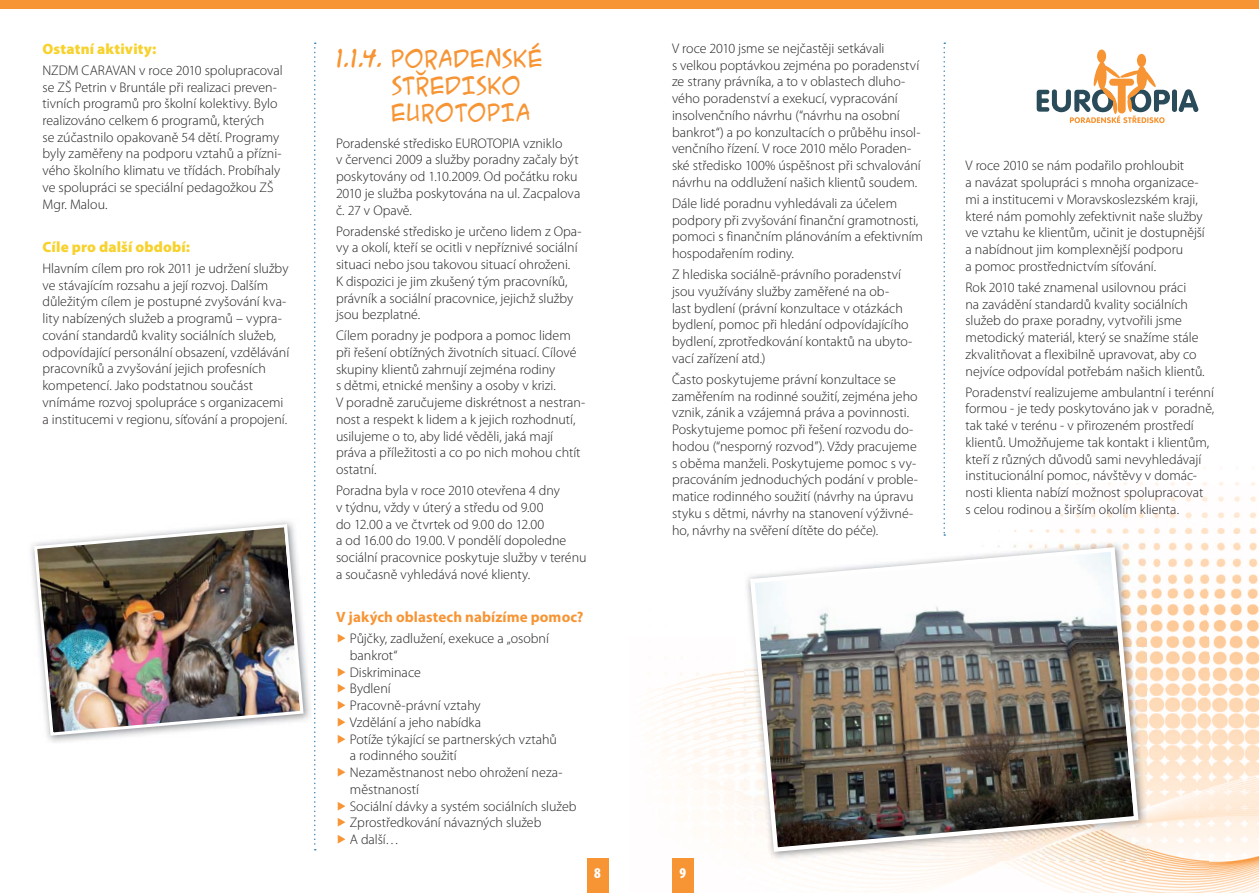
<style>
.page{position:relative;width:1259px;height:893px;background:#fff}
.page>*{position:absolute;margin:0;border:0;box-sizing:border-box;transform-origin:0 0}
.t1{font:22.5px/27px "ACME Secret Agent";letter-spacing:.015em;color:#f79433}
.t2{font:900 15px "Myriad Pro";letter-spacing:.01em;color:#f7d22d}
.t3{font:700 15px "Myriad Pro";letter-spacing:.005em;color:#f79433}
.t4{font:900 condensed 15px "Myriad Pro";color:#fff}
.t5{font:300 13.95px/16.8px "Myriad Pro";color:#231f20}
.s1{color:#f79433}
</style>
<div class="page">
<div style="left:0;top:0;width:1259px;height:9px;background:#f79433"></div>
<img style="left:945px;top:467px;width:312px;height:68px">
<img style="left:1060px;top:541px;width:198px;height:44px">
<img style="left:650px;top:657px;width:85px;height:236px">
<img style="left:1146px;top:588px;width:62px;height:255px">
<img style="left:1208px;top:588px;width:51px;height:305px">
<img style="left:791px;top:860px;width:311px;height:33px">
<img style="left:1102px;top:843px;width:106px;height:50px">
<svg style="left:314px;top:43px;width:2px;height:807px"></svg>
<svg style="left:943px;top:43px;width:2px;height:493px"></svg>
<div style="left:587px;top:859px;width:21px;height:34px;background:#f79433"></div>
<div style="left:672px;top:859px;width:21px;height:34px;background:#f79433"></div>
<img style="left:31px;top:521px;width:279px;height:221px">
<img style="left:32px;top:522px;width:273px;height:215px">
<img style="left:744px;top:542px;width:402px;height:318px">
<img style="left:747px;top:545px;width:393px;height:309px">
<div style="left:1097px;top:50px;width:9px;height:13px;background:#f79433;border-radius:50%"></div>
<div style="left:1137px;top:54px;width:9px;height:13px;background:#f79433;border-radius:50%"></div>
<svg style="left:1036px;top:64px;width:162px;height:59px"></svg>
<svg style="left:1112px;top:99px;width:5px;height:15px"></svg>
<p class="t2" style="left:43px;top:43px;width:115px">Ostatní aktivity:</p>
<p class="t5" style="left:43px;top:63px;width:242px">NZDM CARAVAN v roce 2010 spolupracoval se ZŠ Petrin v Bruntále při realizaci preven&shy;tivních programů pro školní kolektivy. Bylo realizováno celkem 6 programů, kterých<br>se zúčastnilo opakovaně 54 dětí. Programy byly zaměřeny na podporu vztahů a přízni&shy;vého školního klimatu ve třídách. Probíhaly ve spolupráci se speciální pedagožkou ZŠ Mgr. Malou.</p>
<p class="t2" style="left:43px;top:241px;width:149px">Cíle pro další období:</p>
<p class="t5" style="left:43px;top:261px;width:248px">Hlavním cílem pro rok 2011 je udržení služby ve stávajícím rozsahu a její rozvoj. Dalším důležitým cílem je postupné zvyšování kva&shy;lity nabízených služeb a programů – vypra&shy;cování standardů kvality sociálních služeb, odpovídající personální obsazení, vzdělávání pracovníků a zvyšování jejich profesních kompetencí. Jako podstatnou součást vnímáme rozvoj spolupráce s organizacemi a institucemi v regionu, síťování a propojení.</p>
<h1 class="t1" style="left:391px;top:45px;width:153px;text-indent:-55px">1.1.4. PORADENSKÉ<br>STŘEDISKO<br>EUROTOPIA</h1>
<p class="t5" style="left:336px;top:136px;width:246px">Poradenské středisko EUROTOPIA vzniklo<br>v červenci 2009 a služby poradny začaly být poskytovány od 1.10.2009. Od počátku roku 2010 je služba poskytována na ul. Zacpalova č. 27 v Opavě.</p>
<p class="t5" style="left:336px;top:224px;width:247px">Poradenské středisko je určeno lidem z Opa&shy;vy a okolí, kteří se ocitli v nepříznivé sociální situaci nebo jsou takovou situací ohroženi.<br>K dispozici je jim zkušený tým pracovníků, právník a sociální pracovnice, jejichž služby jsou bezplatné.</p>
<p class="t5" style="left:336px;top:329px;width:251px">Cílem poradny je podpora a pomoc lidem při řešení obtížných životních situací. Cílové skupiny klientů zahrnují zejména rodiny<br>s dětmi, etnické menšiny a osoby v krizi.<br>V poradně zaručujeme diskrétnost a nestran&shy;nost a respekt k lidem a k jejich rozhodnutí, usilujeme o to, aby lidé věděli, jaká mají práva a příležitosti a co po nich mohou chtít ostatní.</p>
<p class="t5" style="left:336px;top:484px;width:252px">Poradna byla v roce 2010 otevřena 4 dny<br>v týdnu, vždy v úterý a středu od 9.00<br>do 12.00 a ve čtvrtek od 9.00 do 12.00<br>a od 16.00 do 19.00. V pondělí dopoledne sociální pracovnice poskytuje služby v terénu a současně vyhledává nové klienty.</p>
<p class="t3" style="left:336px;top:611px;width:249px">V jakých oblastech nabízíme pomoc?</p>
<p class="t5" style="left:336px;top:631px;width:214px"><span class="s1">▶</span> Půjčky, zadlužení, exekuce a „osobní</p>
<p class="t5" style="left:350px;top:648px;width:49px">bankrot“</p>
<p class="t5" style="left:336px;top:665px;width:86px"><span class="s1">▶</span> Diskriminace</p>
<p class="t5" style="left:336px;top:682px;width:56px"><span class="s1">▶</span> Bydlení</p>
<p class="t5" style="left:336px;top:698px;width:146px"><span class="s1">▶</span> Pracovně-právní vztahy</p>
<p class="t5" style="left:336px;top:715px;width:146px"><span class="s1">▶</span> Vzdělání a jeho nabídka</p>
<p class="t5" style="left:336px;top:732px;width:222px"><span class="s1">▶</span> Potíže týkající se partnerských vztahů</p>
<p class="t5" style="left:350px;top:749px;width:108px">a rodinného soužití</p>
<p class="t5" style="left:336px;top:765px;width:228px"><span class="s1">▶</span> Nezaměstnanost nebo ohrožení neza-</p>
<p class="t5" style="left:350px;top:782px;width:71px">městnaností</p>
<p class="t5" style="left:336px;top:799px;width:242px"><span class="s1">▶</span> Sociální dávky a systém sociálních služeb</p>
<p class="t5" style="left:336px;top:816px;width:207px"><span class="s1">▶</span> Zprostředkování návazných služeb</p>
<p class="t5" style="left:336px;top:832px;width:65px"><span class="s1">▶</span> A další…</p>
<p class="t5" style="left:672px;top:41px;width:250px">V roce 2010 jsme se nejčastěji setkávali<br>s velkou poptávkou zejména po poradenství ze strany právníka, a to v oblastech dluho&shy;vého poradenství a exekucí, vypracování insolvenčního návrhu (“návrhu na osobní bankrot“) a po konzultacích o průběhu insol&shy;venčního řízení. V roce 2010 mělo Poraden&shy;ské středisko 100% úspěšnost při schvalování návrhu na oddlužení našich klientů soudem.</p>
<p class="t5" style="left:672px;top:196px;width:252px">Dále lidé poradnu vyhledávali za účelem podpory při zvyšování finanční gramotnosti, pomoci s finančním plánováním a efektivním hospodařením rodiny.</p>
<p class="t5" style="left:672px;top:267px;width:242px">Z hlediska sociálně-právního poradenství jsou využívány služby zaměřené na ob-<br>last bydlení (právní konzultace v otázkách bydlení, pomoc při hledání odpovídajícího bydlení, zprotředkování kontaktů na ubyto&shy;vací zařízení atd.)</p>
<p class="t5" style="left:672px;top:372px;width:248px">Často poskytujeme právní konzultace se zaměřením na rodinné soužití, zejména jeho vznik, zánik a vzájemná práva a povinnosti.<br>Poskytujeme pomoc při řešení rozvodu do&shy;hodou (“nesporný rozvod”). Vždy pracujeme s oběma manželi. Poskytujeme pomoc s vy&shy;pracováním jednoduchých podání v proble&shy;matice rodinného soužití (návrhy na úpravu styku s dětmi, návrhy na stanovení výživné&shy;ho, návrhy na svěření dítěte do péče).</p>
<p class="t4" style="left:594px;top:867px;width:8px">8</p>
<p class="t4" style="left:679px;top:867px;width:8px">9</p>
<p class="t5" style="left:965px;top:159px;width:241px">V roce 2010 se nám podařilo prohloubit<br>a navázat spolupráci s mnoha organizace&shy;mi a institucemi v Moravskoslezském kraji, které nám pomohly zefektivnit naše služby ve vztahu ke klientům, učinit je dostupnější a nabídnout jim komplexnější podporu<br>a pomoc prostřednictvím síťování.</p>
<p class="t5" style="left:965px;top:280px;width:241px">Rok 2010 také znamenal usilovnou práci<br>na zavádění standardů kvality sociálních služeb do praxe poradny, vytvořili jsme metodický materiál, který se snažíme stále zkvalitňovat a flexibilně upravovat, aby co nejvíce odpovídal potřebám našich klientů.</p>
<p class="t5" style="left:965px;top:385px;width:250px">Poradenství realizujeme ambulantní i terénní formou - je tedy poskytováno jak v poradně, tak také v terénu - v přirozeném prostředí klientů. Umožňujeme tak kontakt i klientům, kteří z různých důvodů sami nevyhledávají institucionální pomoc, návštěvy v domác&shy;nosti klienta nabízí možnost spolupracovat<br>s celou rodinou a širším okolím klienta.</p>
</div>
